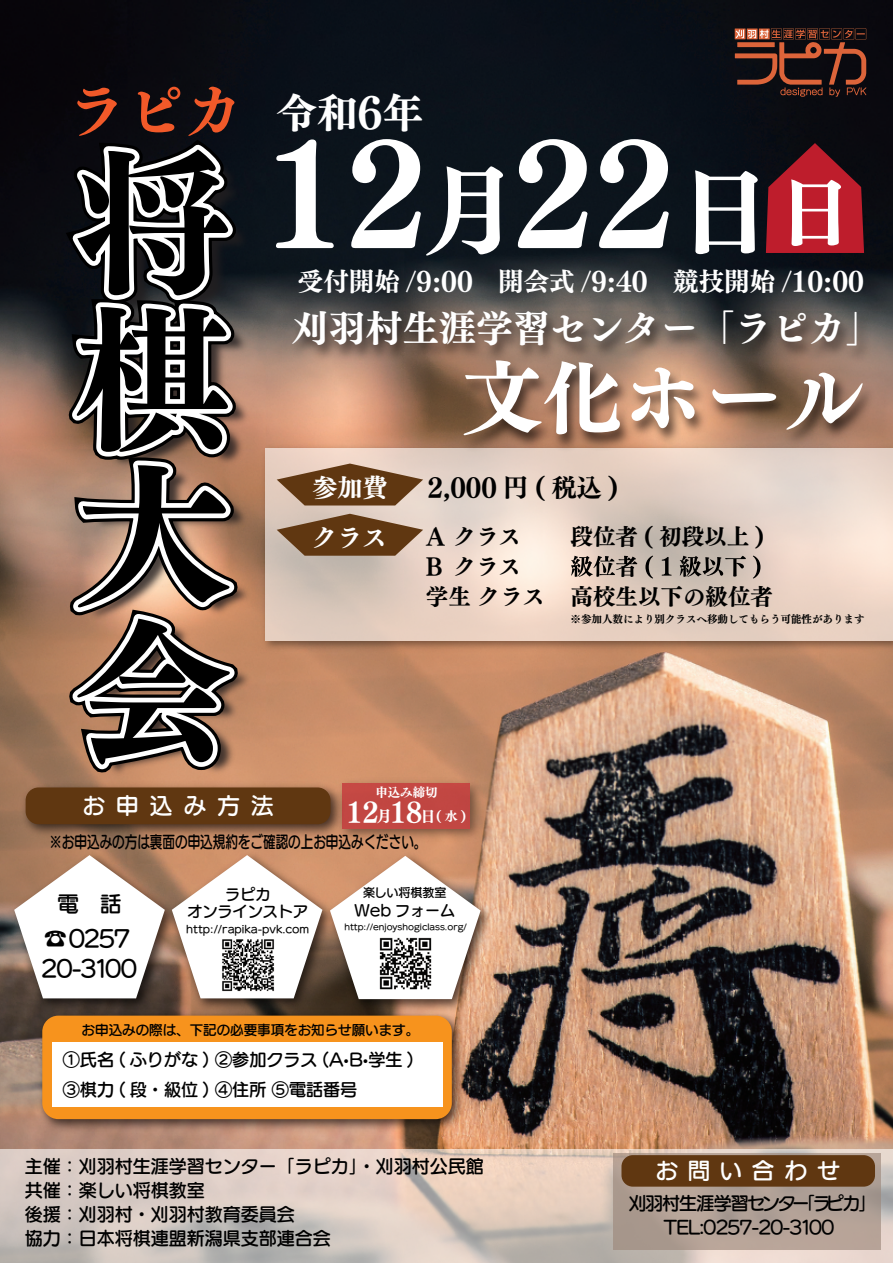
<style>
.page{position:relative;width:893px;height:1263px;background:#fff}
.page>*{position:absolute;margin:0;border:0;box-sizing:border-box;transform-origin:0 0}
.t1{font:156.3px/156.3px "UD Mincho Pr 6 N B";color:#000;text-align:justify}
.t2{font:130.95px "UD Mincho Pr 6 N B";color:#fff}
.t3{font:95.55px "UD Mincho Pr 6 N B";color:#fff}
.t4{font:80.4px "UD Mincho Pr 6 N B";color:#fff}
.t5{font:58.5px "UD Mincho Pr 6 N B";color:#f15929}
.t6{font:40.5px "UD Mincho Pr 6 N B";color:#fff}
.t7{font:36.9px "UD Mincho Pr 6 N B";color:#fff}
.t8{font:25.95px "UD Mincho Pr 6 N B";color:#fff}
.t9{font:25.5px "UD Mincho Pr 6 N B";color:#fff}
.t10{font:25.05px "UD Mincho Pr 6 N B";color:#000}
.t11{font:25.05px/50.2px "UD Mincho Pr 6 N B";color:#fff}
.t12{font:22.65px "UD Marugo Large Pr 6 N DB";letter-spacing:-.085em;color:#000}
.t13{font:22.5px/29.8px "UD Mincho Pr 6 N B";color:#000}
.t14{font:22.5px "UD Marugo Large Pr 6 N DB";letter-spacing:.48em;color:#fff}
.t15{font:21.45px "UD Marugo Large Pr 6 N DB";color:#000}
.t16{font:18px/24px "UD Marugo Large Pr 6 N DB";color:#000}
.t17{font:18px/24.3px "UD Marugo Large Pr 6 N DB";letter-spacing:-.085em;color:#000;text-align:center}
.t18{font:17.1px/29.8px "UD Marugo Large Pr 6 N DB";color:#000}
.t19{font:16.5px "UD Marugo Large Pr 6 N DB";color:#000;scale:.76 1}
.t20{font:15.15px "UD Marugo Large Pr 6 N DB";color:#000}
.t21{font:15px "UD Marugo Large Pr 6 N DB";color:#000}
.t22{font:13.5px "UD Marugo Large Pr 6 N DB";color:#000}
.t23{font:12.45px "UD Mincho Pr 6 N B";color:#fff}
.t24{font:12px "UD Marugo Large Pr 6 N DB";color:#000}
.t25{font:10.5px "UD Mincho Pr 6 N B";color:#000}
.t26{font:10.05px "UD Marugo Large Pr 6 N DB";color:#000}
.t27{font:8.1px "UD Marugo Large Pr 6 N DB";color:#000}
.s1{font-size:76.05px}
.s2{font-size:15.3px}
.s3{font-size:12.9px}
</style>
<div class="page">
<img style="left:0;top:0;width:893px;height:1149px">
<svg style="left:0;top:1149px;width:893px;height:114px"></svg>
<svg style="left:735px;top:28px;width:131px;height:69px"></svg>
<img style="left:301px;top:441px;width:592px;height:214px">
<svg style="left:301px;top:448px;width:591px;height:192px"></svg>
<img style="left:37px;top:103px;width:264px;height:676px">
<svg style="left:55px;top:130px;width:194px;height:649px"></svg>
<img style="left:283px;top:305px;width:598px;height:75px">
<img style="left:453px;top:353px;width:428px;height:134px">
<svg style="left:277px;top:464px;width:146px;height:41px"></svg>
<svg style="left:277px;top:514px;width:146px;height:42px"></svg>
<img style="left:334px;top:775px;width:152px;height:71px">
<div style="left:342px;top:783px;width:127px;height:45px;background:#c24742"></div>
<img style="left:17px;top:779px;width:331px;height:63px">
<div style="left:26px;top:787px;width:304px;height:37px;background:#603711;border-radius:13px"></div>
<svg style="left:766px;top:143px;width:98px;height:110px"></svg>
<div style="left:614px;top:1154px;width:266px;height:96px;background:#b2a197"></div>
<div style="left:621px;top:1155px;width:254px;height:32px;background:#603711;border-radius:11px"></div>
<img style="left:6px;top:846px;width:157px;height:169px">
<svg style="left:14px;top:855px;width:149px;height:143px"></svg>
<img style="left:163px;top:846px;width:177px;height:161px">
<svg style="left:172px;top:855px;width:149px;height:143px"></svg>
<img style="left:321px;top:847px;width:177px;height:169px">
<svg style="left:330px;top:856px;width:151px;height:143px"></svg>
<img style="left:34px;top:1007px;width:435px;height:129px">
<div style="left:42px;top:1016px;width:410px;height:103px;background:#f7931d;border-radius:16px"></div>
<div style="left:52px;top:1043px;width:390px;height:64px;background:#fff"></div>
<svg style="left:571px;top:556px;width:66px;height:21px"></svg>
<svg style="left:645px;top:556px;width:8px;height:22px"></svg>
<svg style="left:662px;top:557px;width:10px;height:19px"></svg>
<svg style="left:680px;top:556px;width:66px;height:21px"></svg>
<svg style="left:753px;top:556px;width:7px;height:22px"></svg>
<img style="left:379px;top:936px;width:54px;height:54px">
<img style="left:219px;top:936px;width:57px;height:57px">
<h3 class="t5" style="left:68px;top:57px;width:177px">ラピカ</h3>
<h1 class="t1" style="left:75px;top:140px;width:156px">将棋大会</h1>
<h3 class="t6" style="left:277px;top:76px;width:148px">令和6年</h3>
<h2 class="t2" style="left:264px;top:74px;width:412px">12 22</h2>
<h3 class="t3" style="left:424px;top:123px;width:97px">月</h3>
<h3 class="t3" style="left:677px;top:123px;width:177px">日<span class="s1">日</span></h3>
<h3 class="t9" style="left:298px;top:257px;width:568px">受付開始 /9:00　開会式 /9:40　競技開始 /10:00</h3>
<h3 class="t7" style="left:292px;top:294px;width:592px">刈羽村生涯学習センター「ラピカ」</h3>
<h3 class="t4" style="left:462px;top:324px;width:404px">文化ホール</h3>
<h3 class="t11" style="left:312px;top:462px;width:76px">参加費クラス</h3>
<h3 class="t10" style="left:428px;top:465px;width:193px">2,000 円 ( 税込 )</h3>
<p class="t13" style="left:426px;top:521px;width:97px">A クラス</p>
<p class="t13" style="left:570px;top:521px;width:196px">段位者 ( 初段以上 )</p>
<p class="t13" style="left:426px;top:551px;width:349px">B クラス<br>学生クラス 高校生以下の級位者</p>
<p class="t25" style="left:570px;top:609px;width:296px">※参加人数により別クラスへ移動してもらう可能性があります</p>
<p class="t23" style="left:375px;top:781px;width:64px">申込み締切</p>
<p class="t14" style="left:82px;top:793px;width:193px">お申込み方法</p>
<h3 class="t8" style="left:347px;top:788px;width:122px">12<span class="s2">月</span>18<span class="s2">日</span><span class="s3">( 水 )</span></h3>
<p class="t19" style="left:49px;top:833px;width:498px">※お申込みの方は裏面の申込規約をご確認の上お申込みください。</p>
<p class="t20" style="left:225px;top:885px;width:47px">ラピカ</p>
<p class="t15" style="left:57px;top:892px;width:66px">電　話</p>
<p class="t20" style="left:187px;top:903px;width:122px">オンラインストア</p>
<p class="t26" style="left:186px;top:923px;width:125px">http://rapika-pvk.com</p>
<p class="t12" style="left:41px;top:956px;width:98px">20-3100</p>
<p class="t12" style="left:44px;top:926px;width:88px">☎ 0257</p>
<p class="t24" style="left:363px;top:886px;width:85px">楽しい将棋教室</p>
<p class="t21" style="left:354px;top:902px;width:102px">Web フォーム</p>
<p class="t27" style="left:344px;top:922px;width:124px">http://enjoyshogiclass.org/</p>
<p class="t22" style="left:82px;top:1022px;width:339px">お申込みの際は、下記の必要事項をお知らせ願います。</p>
<p class="t18" style="left:63px;top:1045px;width:353px">①氏名 ( ふりがな ) ②参加クラス (A•B•学生 )<br>③棋力 ( 段・級位 ) ④住所 ⑤電話番号</p>
<p class="t16" style="left:25px;top:1154px;width:461px">主催：刈羽村生涯学習センター「ラピカ」・刈羽村公民館共催：楽しい将棋教室<br>後援：刈羽村・刈羽村教育委員会<br>協力：日本将棋連盟新潟県支部連合会</p>
<p class="t14" style="left:655px;top:1157px;width:186px">お問い合わせ</p>
<p class="t17" style="left:629px;top:1191px;width:249px">刈羽村生涯学習センター「ラピカ」<br>TEL:0257-20-3100</p>
</div>
